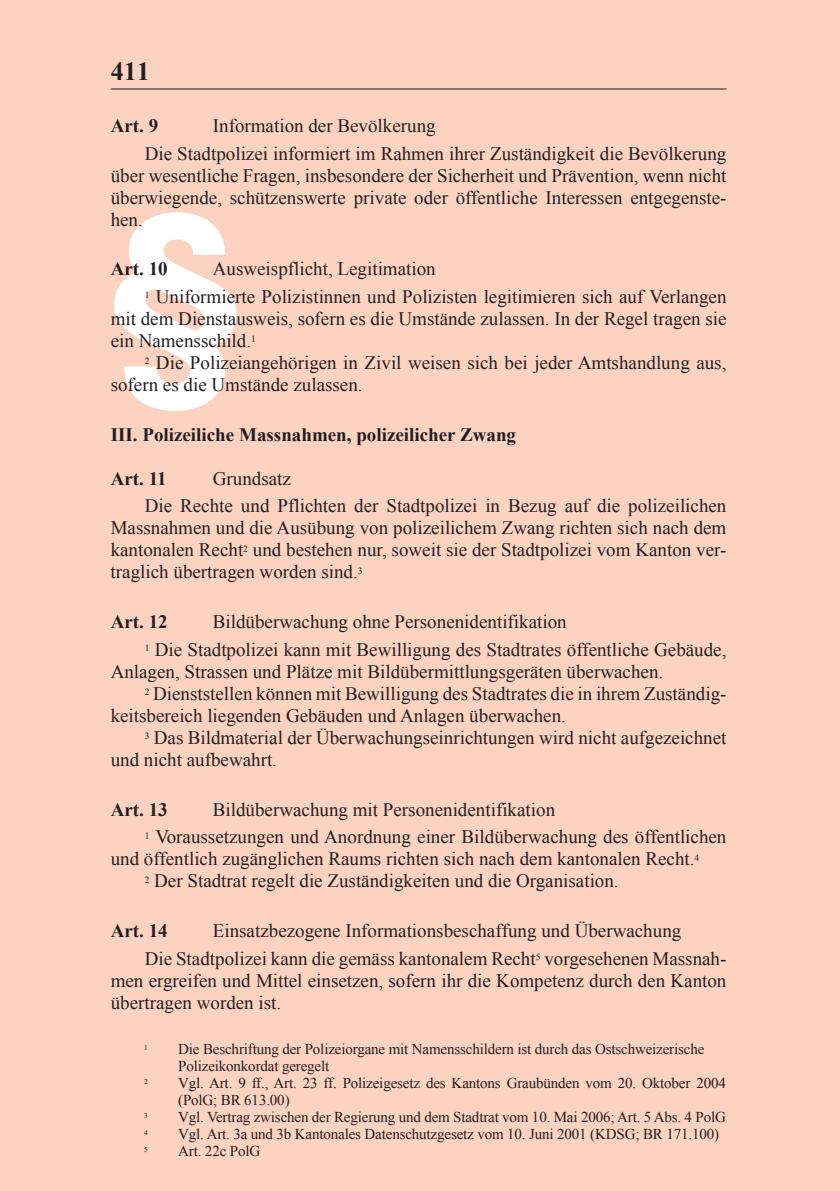
<style>
.page{position:relative;width:840px;height:1191px;background:#fff}
.page>*{position:absolute;margin:0;border:0;box-sizing:border-box;transform-origin:0 0}
.t1{font:800 218px "Helvetica Neue";color:#fff}
.t2{font:700 26px "Times New Roman";color:#231f20}
.t3{font:19px/22px "Times New Roman";color:#231f20}
.t4{font:700 19px "Times New Roman";color:#231f20}
.t5{font:15px/17px "Times New Roman";letter-spacing:-.01em;color:#231f20}
.t6{font:7.6px "Times New Roman";color:#231f20}
</style>
<div class="page">
<div style="left:0;top:0;width:839px;height:1191px;background:#fcd2c0"></div>
<hr style="left:111px;top:88px;width:615px;height:1px;background:#231f20">
<h2 class="t2" style="left:111px;top:56px;width:41px">411</h2>
<p class="t3" style="left:145px;top:112px;width:583px;line-height:27.6px;text-indent:68px">Information der Bevölkerung<br>Die Stadtpolizei informiert im Rahmen ihrer Zuständigkeit die Bevölkerung</p>
<p class="t3" style="left:111px;top:164px;width:617px;text-align:justify">über wesentliche Fragen, insbesondere der Sicherheit und Prävention, wenn nicht überwiegende, schützenswerte private oder öffentliche Interessen entgegenste&shy;hen.</p>
<p class="t4" style="left:111px;top:258px;width:58px">Art. 10</p>
<p class="t4" style="left:111px;top:115px;width:49px">Art. 9</p>
<h1 class="t1" style="left:106px;top:164px;width:139px">§</h1>
<p class="t3" style="left:145px;top:255px;width:583px;line-height:27.6px;text-indent:68px">Ausweispflicht, Legitimation<br><sup>1</sup> Uniformierte Polizistinnen und Polizisten legitimieren sich auf Verlangen</p>
<p class="t3" style="left:111px;top:307px;width:617px">mit dem Dienstausweis, sofern es die Umstände zulassen. In der Regel tragen sie ein Namensschild.<sup>1</sup></p>
<p class="t3" style="left:111px;top:351px;width:617px;text-indent:34px"><sup>2</sup> Die Polizeiangehörigen in Zivil weisen sich bei jeder Amtshandlung aus, sofern es die Umstände zulassen.</p>
<p class="t4" style="left:111px;top:423px;width:406px">III. Polizeiliche Massnahmen, polizeilicher Zwang</p>
<p class="t4" style="left:111px;top:467px;width:57px">Art. 11</p>
<p class="t3" style="left:145px;top:464px;width:583px;line-height:27.6px;text-indent:68px">Grundsatz<br>Die Rechte und Pflichten der Stadtpolizei in Bezug auf die polizeilichen</p>
<p class="t3" style="left:111px;top:517px;width:617px;text-align:justify">Massnahmen und die Ausübung von polizeilichem Zwang richten sich nach dem kantonalen Recht<sup>2</sup> und bestehen nur, soweit sie der Stadtpolizei vom Kanton ver&shy;traglich übertragen worden sind.<sup>3</sup></p>
<p class="t4" style="left:111px;top:611px;width:58px">Art. 12</p>
<p class="t3" style="left:145px;top:608px;width:583px;line-height:27.6px;text-indent:68px">Bildüberwachung ohne Personenidentifikation<br><sup>1</sup> Die Stadtpolizei kann mit Bewilligung des Stadtrates öffentliche Gebäude,</p>
<p class="t3" style="left:111px;top:660px;width:553px">Anlagen, Strassen und Plätze mit Bildübermittlungsgeräten überwachen.</p>
<p class="t3" style="left:145px;top:682px;width:583px"><sup>2</sup> Dienststellen können mit Bewilligung des Stadtrates die in ihrem Zuständig-</p>
<p class="t3" style="left:111px;top:704px;width:456px">keitsbereich liegenden Gebäuden und Anlagen überwachen.</p>
<p class="t3" style="left:145px;top:726px;width:583px"><sup>3</sup> Das Bildmaterial der Überwachungseinrichtungen wird nicht aufgezeichnet</p>
<p class="t3" style="left:111px;top:748px;width:168px">und nicht aufbewahrt.</p>
<p class="t4" style="left:111px;top:798px;width:58px">Art. 13</p>
<p class="t3" style="left:145px;top:795px;width:583px;line-height:27.6px;text-indent:68px">Bildüberwachung mit Personenidentifikation<br><sup>1</sup> Voraussetzungen und Anordnung einer Bildüberwachung des öffentlichen</p>
<p class="t3" style="left:145px;top:847px;width:555px;text-indent:-34px">und öffentlich zugänglichen Raums richten sich nach dem kantonalen Recht.<sup>4<br>2</sup> Der Stadtrat regelt die Zuständigkeiten und die Organisation.</p>
<p class="t4" style="left:111px;top:919px;width:58px">Art. 14</p>
<p class="t3" style="left:145px;top:916px;width:583px;line-height:27.6px;text-indent:68px">Einsatzbezogene Informationsbeschaffung und Überwachung<br>Die Stadtpolizei kann die gemäss kantonalem Recht<sup>5</sup> vorgesehenen Massnah-</p>
<p class="t3" style="left:111px;top:969px;width:617px">men ergreifen und Mittel einsetzen, sofern ihr die Kompetenz durch den Kanton übertragen worden ist.</p>
<p class="t6" style="left:144px;top:1042px;width:5px">1</p>
<p class="t5" style="left:178px;top:1040px;width:527px">Die Beschriftung der Polizeiorgane mit Namensschildern ist durch das Ostschweizerische<br>Polizeikonkordat geregelt</p>
<p class="t6" style="left:144px;top:1076px;width:5px">2</p>
<p class="t5" style="left:178px;top:1074px;width:549px">Vgl. Art. 9 ff., Art. 23 ff. Polizeigesetz des Kantons Graubünden vom 20. Oktober 2004 (PolG; BR 613.00)</p>
<p class="t6" style="left:144px;top:1110px;width:5px">3</p>
<p class="t5" style="left:178px;top:1108px;width:549px">Vgl. Vertrag zwischen der Regierung und dem Stadtrat vom 10. Mai 2006; Art. 5 Abs. 4 PolG</p>
<p class="t6" style="left:144px;top:1127px;width:5px">4</p>
<p class="t5" style="left:178px;top:1125px;width:542px">Vgl. Art. 3a und 3b Kantonales Datenschutzgesetz vom 10. Juni 2001 (KDSG; BR 171.100)</p>
<p class="t6" style="left:144px;top:1144px;width:5px">5</p>
<p class="t5" style="left:178px;top:1142px;width:83px">Art. 22c PolG</p>
</div>
